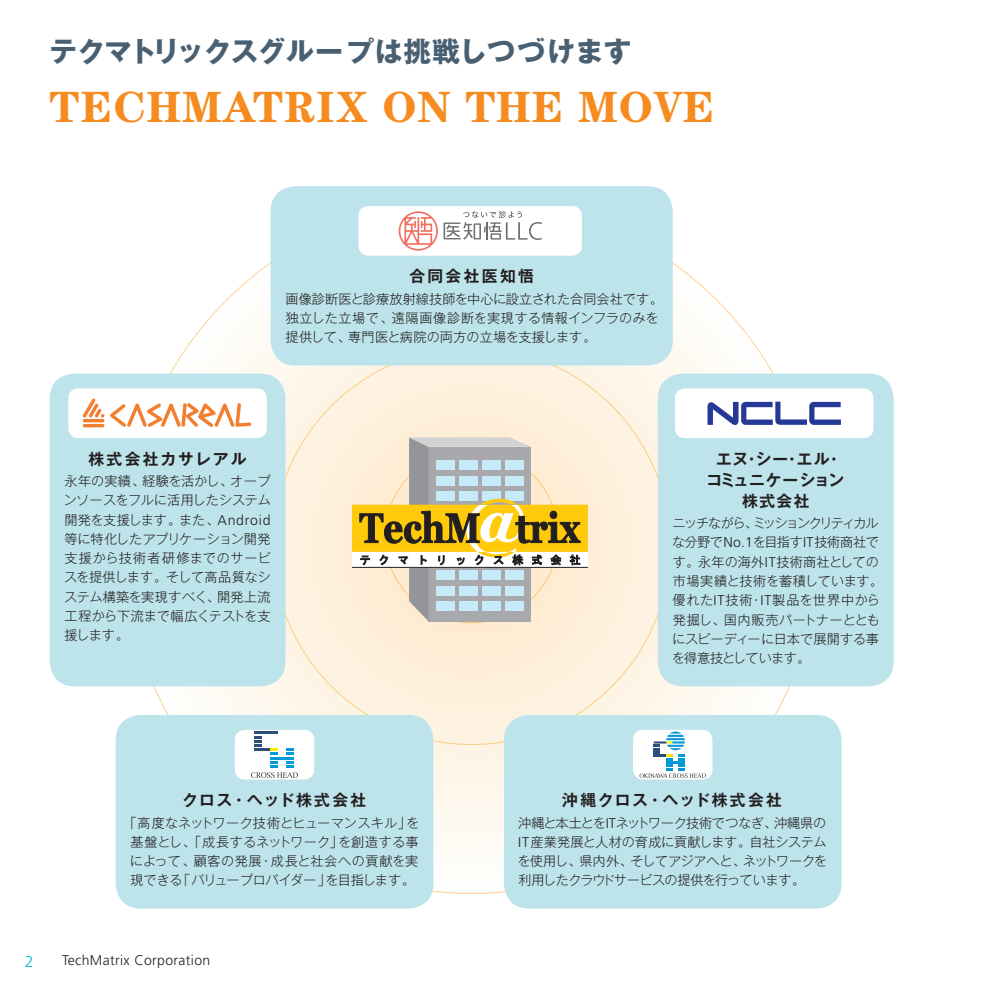
<style>
.page{position:relative;width:993px;height:993px;background:#fff}
.page>*{position:absolute;margin:0;border:0;box-sizing:border-box;transform-origin:0 0}
.t1{font:700 43.75px "Century";letter-spacing:.025em;color:#f68b1f}
.t2{font:700 28px "Gothic MB101 Pr 5";letter-spacing:.01em;color:#496072}
.t3{font:700 15.75px "Gothic MB101 Pr 5 De";letter-spacing:.1em;color:#231f20}
.t4{font:700 15.75px/21px "Gothic MB101 Pr 5 De";letter-spacing:.065em;color:#231f20;text-align:center}
.t5{font:700 15.75px "Gothic MB101 Pr 5 De";letter-spacing:.14em;color:#231f20}
.t6{font:700 15.75px "Gothic MB101 Pr 5 De";letter-spacing:.15em;color:#231f20}
.t7{font:300 15.75px "Frutiger";color:#00b8de}
.t8{font:300 14px "Frutiger";letter-spacing:.025em;color:#231f20}
.t9{font:300 13.12px/19.2px "Gothic MB101 Pr 5";letter-spacing:-.01em;color:#231f20;text-align:justify}
.t10{font:300 13.12px/19.2px "Gothic MB101 Pr 5";letter-spacing:.01em;color:#231f20}
.s1{font-family:"Frutiger";font-size:14px}
</style>
<div class="page">
<svg style="left:124px;top:198px;width:695px;height:695px"></svg>
<div style="left:657px;top:373px;width:236px;height:313px;background:#bee4eb;border-radius:25px"></div>
<div style="left:674px;top:388px;width:199px;height:50px;background:#fff;border-radius:10px"></div>
<svg style="left:707px;top:401px;width:133px;height:24px"></svg>
<div style="left:270px;top:186px;width:402px;height:179px;background:#bee4eb;border-radius:25px"></div>
<div style="left:358px;top:206px;width:223px;height:49px;background:#fff;border-radius:10px"></div>
<svg style="left:398px;top:211px;width:143px;height:39px"></svg>
<div style="left:116px;top:714px;width:317px;height:194px;background:#bee4eb;border-radius:25px"></div>
<div style="left:235px;top:729px;width:79px;height:50px;background:#fff;border-radius:10px"></div>
<hr style="left:254px;top:731px;width:24px;height:2px;background:#2d4d7b">
<svg style="left:251px;top:736px;width:47px;height:41px"></svg>
<div style="left:504px;top:714px;width:337px;height:194px;background:#bee4eb;border-radius:25px"></div>
<div style="left:632px;top:729px;width:80px;height:50px;background:#fff;border-radius:10px"></div>
<svg style="left:639px;top:731px;width:66px;height:46px"></svg>
<div style="left:50px;top:373px;width:235px;height:313px;background:#bee4eb;border-radius:25px"></div>
<div style="left:68px;top:388px;width:199px;height:50px;background:#fff;border-radius:10px"></div>
<svg style="left:110px;top:403px;width:141px;height:24px"></svg>
<svg style="left:83px;top:398px;width:21px;height:29px"></svg>
<svg style="left:352px;top:437px;width:235px;height:184px;background:#d3c89f"></svg>
<hr style="left:352px;top:566px;width:235px;height:1px;background:#231f20">
<p class="t2" style="left:50px;top:28px;width:583px">テクマトリックスグループは挑戦しつづけます</p>
<p class="t1" style="left:50px;top:81px;width:666px">TECHMATRIX ON THE MOVE</p>
<p class="t6" style="left:409px;top:263px;width:126px">合同会社医知悟</p>
<p class="t10" style="left:285px;top:288px;width:379px">画像診断医と診療放射線技師を中心に設立された合同会社です。独立した立場で、遠隔画像診断を実現する情報インフラのみを提供して、専門医と病院の両方の立場を支援します。</p>
<p class="t5" style="left:88px;top:445px;width:160px">株式会社カサレアル</p>
<p class="t9" style="left:64px;top:470px;width:209px">永年の実績、経験を活かし、オープンソースをフルに活用したシステム開発を支援します。また、<span class="s1">Android</span>等に特化したアプリケーション開発支援から技術者研修までのサービスを提供します。そして高品質なシステム構築を実現すべく、開発上流工程から下流まで幅広くテストを支援します。</p>
<p class="t4" style="left:706px;top:446px;width:139px">エヌ・シー・エル・コミュニケーション株式会社</p>
<p class="t9" style="left:671px;top:512px;width:213px;text-align:left">ニッチながら、ミッションクリティカルな分野で<span class="s1">No.1</span>を目指す<span class="s1">IT</span>技術商社です。永年の海外<span class="s1">IT</span>技術商社としての市場実績と技術を蓄積しています。優れた<span class="s1">IT</span>技術・<span class="s1">IT</span>製品を世界中から発掘し、国内販売パートナーとともにスピーディーに日本で展開する事を得意技としています。</p>
<p class="t3" style="left:182px;top:786px;width:186px">クロス・ヘッド株式会社</p>
<p class="t9" style="left:123px;top:811px;width:297px;text-align:center">「高度なネットワーク技術とヒューマンスキル」を基盤とし、「成長するネットワーク」を創造する事によって、顧客の発展・成長と社会への貢献を実現できる「バリュープロバイダー」を目指します。</p>
<p class="t7" style="left:25px;top:951px;width:10px">2</p>
<p class="t8" style="left:62px;top:952px;width:150px">TechMatrix Corporation</p>
<p class="t3" style="left:562px;top:786px;width:221px">沖縄クロス・ヘッド株式会社</p>
<p class="t9" style="left:517px;top:811px;width:311px">沖縄と本土とを<span class="s1">IT</span>ネットワーク技術でつなぎ、沖縄県の<span class="s1">IT</span>産業発展と人材の育成に貢献します。自社システムを使用し、県内外、そしてアジアへと、ネットワークを利用したクラウドサービスの提供を行っています。</p>
</div>
